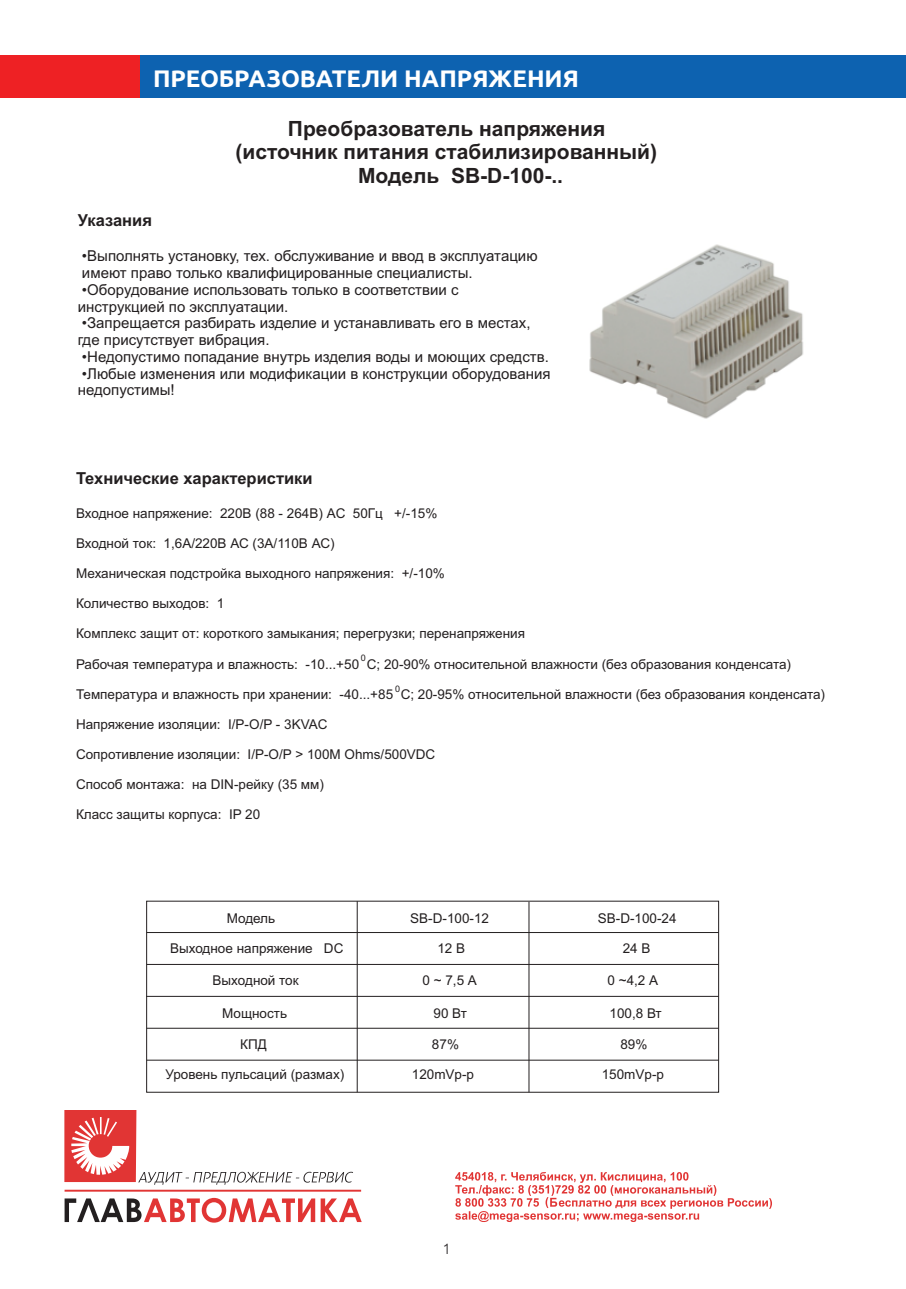
<style>
.page{position:relative;width:906px;height:1289px;background:#fff}
.page>*{position:absolute;margin:0;border:0;box-sizing:border-box;transform-origin:0 0}
.t1{font:700 24px "Ubuntu";letter-spacing:-.005em;color:#fff}
.t2{font:700 21px "Arial";color:#231f20}
.t3{font:700 16.5px "Arial";color:#231f20}
.t4{font:15px/16.8px "Arial";color:#231f20}
.t5{font:300 15px "Ubuntu";color:#231f20;scale:.93 1}
.t6{font:13.5px "Arial";color:#231f20}
.t7{font:9px "Arial";color:#231f20}
</style>
<div class="page">
<div style="left:0;top:55px;width:140px;height:43px;background:#ee2124"></div>
<div style="left:140px;top:55px;width:766px;height:43px;background:#0d62b0"></div>
<svg style="left:455px;top:1172px;width:317px;height:49px"></svg>
<svg style="left:65px;top:1197px;width:297px;height:25px"></svg>
<svg style="left:64px;top:1110px;width:297px;height:81px"></svg>
<hr style="left:147px;top:932px;width:571px;height:1px;background:#231f20">
<hr style="left:147px;top:964px;width:571px;height:1px;background:#231f20">
<hr style="left:146px;top:996px;width:572px;height:1px;background:#231f20">
<hr style="left:147px;top:1027px;width:571px;height:1px;background:#231f20">
<hr style="left:357px;top:901px;width:1px;height:191px;background:#231f20">
<hr style="left:529px;top:901px;width:1px;height:191px;background:#231f20">
<img style="left:589px;top:244px;width:215px;height:175px">
<hr style="left:147px;top:1059px;width:571px;height:1px;background:#231f20">
<h1 class="t1" style="left:153px;top:64px;width:427px">ПРЕОБРАЗОВАТЕЛИ НАПРЯЖЕНИЯ</h1>
<h2 class="t2" style="left:288px;top:115px;width:319px">Преобразователь напряжения</h2>
<h2 class="t2" style="left:235px;top:138px;width:423px">(источник питания стабилизированный)</h2>
<h2 class="t2" style="left:358px;top:162px;width:206px">Модель SB-D-100-..</h2>
<p class="t3" style="left:78px;top:209px;width:76px">Указания</p>
<p class="t4" style="left:82px;top:248px;width:457px">•Выполнять установку, тех. обслуживание и ввод в эксплуатацию имеют право только квалифицированные специалисты.</p>
<p class="t4" style="left:78px;top:281px;width:382px">•Оборудование использовать только в соответствии с инструкцией по эксплуатации.</p>
<p class="t4" style="left:78px;top:315px;width:454px">•Запрещается разбирать изделие и устанавливать его в местах, где присутствует вибрация.</p>
<p class="t4" style="left:82px;top:348px;width:468px">•Недопустимо попадание внутрь изделия воды и моющих средств.</p>
<p class="t4" style="left:78px;top:365px;width:474px">•Любые изменения или модификации в конструкции оборудования недопустимы!</p>
<p class="t3" style="left:76px;top:467px;width:238px">Технические характеристики</p>
<p class="t6" style="left:76px;top:504px;width:138px">Входное напряжение:</p>
<p class="t6" style="left:76px;top:534px;width:260px">Входной ток: , А/220В АС ( А/110В АС)</p>
<p class="t6" style="left:76px;top:564px;width:320px">Механическая подстройка выходного напряжения:</p>
<p class="t6" style="left:76px;top:594px;width:150px">Количество выходов: 1</p>
<p class="t6" style="left:76px;top:624px;width:450px">Комплекс защит от: короткого замыкания; перегрузки; перенапряжения</p>
<p class="t6" style="left:76px;top:655px;width:716px">Рабочая температура и влажность: -10 + 0 C; 20-90% относительной влажности (без образования конденсата)</p>
<p class="t6" style="left:220px;top:504px;width:219px">220В (88 - 264В) AC 50Гц +/-15%</p>
<p class="t6" style="left:163px;top:534px;width:20px">1 6</p>
<p class="t6" style="left:257px;top:534px;width:9px">3</p>
<p class="t6" style="left:402px;top:564px;width:45px">+/-10%</p>
<p class="t7" style="left:361px;top:652px;width:7px">0</p>
<p class="t6" style="left:325px;top:655px;width:28px">... 5</p>
<p class="t6" style="left:76px;top:685px;width:257px">Температура и влажность при хранении:</p>
<p class="t6" style="left:76px;top:715px;width:146px">Напряжение изоляции:</p>
<p class="t6" style="left:76px;top:745px;width:166px">Сопротивление изоляции:</p>
<p class="t7" style="left:395px;top:682px;width:7px">0</p>
<p class="t6" style="left:339px;top:685px;width:487px">-40...+85 C; 20-95% относительной влажности (без образования конденсата)</p>
<p class="t6" style="left:228px;top:715px;width:101px">I/P-O/P - 3KVAC</p>
<p class="t6" style="left:248px;top:745px;width:189px">I/P-O/P &gt; 100M Ohms/500VDC</p>
<p class="t6" style="left:76px;top:775px;width:249px">Способ монтажа: на DIN-рейку (35 мм)</p>
<p class="t6" style="left:76px;top:805px;width:186px">Класс защиты корпуса: IP 20</p>
<p class="t6" style="left:227px;top:908px;width:50px">Модель</p>
<p class="t6" style="left:410px;top:908px;width:80px">SB-D-100-12</p>
<p class="t6" style="left:598px;top:908px;width:80px">SB-D-100-24</p>
<p class="t6" style="left:170px;top:939px;width:175px">Выходное напряжение DC</p>
<p class="t6" style="left:437px;top:939px;width:29px">12 В</p>
<p class="t6" style="left:623px;top:939px;width:29px">24 В</p>
<p class="t6" style="left:213px;top:970px;width:88px">Выходной ток</p>
<p class="t6" style="left:422px;top:970px;width:56px">0 ~ 7,5 A</p>
<p class="t6" style="left:607px;top:970px;width:52px">0 ~4,2 A</p>
<p class="t6" style="left:222px;top:1004px;width:66px">Мощность</p>
<p class="t6" style="left:433px;top:1004px;width:35px">90 Вт</p>
<p class="t6" style="left:609px;top:1004px;width:54px">100,8 Вт</p>
<p class="t6" style="left:240px;top:1035px;width:28px">КПД</p>
<p class="t6" style="left:432px;top:1035px;width:29px">87%</p>
<p class="t6" style="left:620px;top:1035px;width:29px">89%</p>
<p class="t6" style="left:165px;top:1065px;width:180px">Уровень пульсаций (размах)</p>
<p class="t6" style="left:412px;top:1065px;width:64px">120mVp-p</p>
<p class="t6" style="left:602px;top:1065px;width:64px">150mVp-p</p>
<p class="t5" style="left:443px;top:1239px;width:10px">1</p>
</div>
